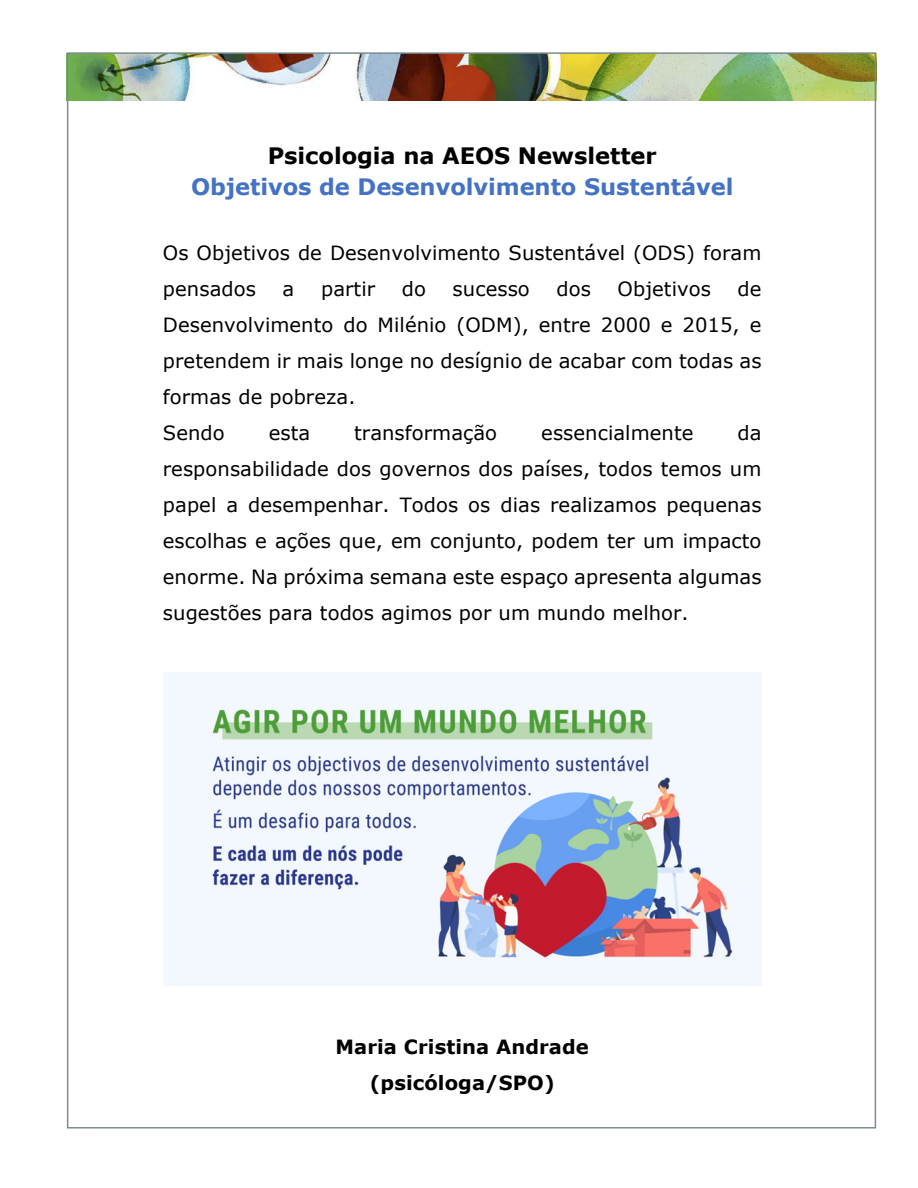
<style>
.page{position:relative;width:918px;height:1188px;background:#fff}
.page>*{position:absolute;margin:0;border:0;box-sizing:border-box;transform-origin:0 0}
.t1{font:700 22.65px/31.5px "Verdana";letter-spacing:-.005em;color:#4472c4;text-align:center}
.t2{font:19.65px/36px "Verdana";letter-spacing:.005em;color:#000}
.t3{font:700 19.65px/36.2px "Verdana";letter-spacing:.005em;color:#000;text-align:center}
.s1{color:#000}
</style>
<div class="page">
<img style="left:70px;top:55px;width:803px;height:45px">
<img style="left:163px;top:673px;width:599px;height:312px">
<p class="t1" style="left:191px;top:139px;width:544px"><span class="s1">Psicologia na AEOS Newsletter<br></span>Objetivos de Desenvolvimento Sustentável</p>
<p class="t2" style="left:163px;top:235px;width:600px">Os Objetivos de Desenvolvimento Sustentável (ODS) foram pensados</p>
<p class="t2" style="left:163px;top:271px;width:600px;text-indent:575px">de<br>Desenvolvimento do Milénio (ODM), entre 2000 e 2015, e pretendem ir mais longe no desígnio de acabar com todas as formas de pobreza.<br>Sendo</p>
<p class="t2" style="left:283px;top:271px;width:13px">a</p>
<p class="t2" style="left:321px;top:271px;width:56px">partir</p>
<p class="t2" style="left:402px;top:271px;width:26px">do</p>
<p class="t2" style="left:453px;top:271px;width:79px">sucesso</p>
<p class="t2" style="left:557px;top:271px;width:36px">dos</p>
<p class="t2" style="left:618px;top:271px;width:95px">Objetivos</p>
<p class="t2" style="left:269px;top:415px;width:43px">esta</p>
<p class="t2" style="left:354px;top:415px;width:145px">transformação</p>
<p class="t2" style="left:541px;top:415px;width:154px">essencialmente</p>
<p class="t2" style="left:163px;top:415px;width:600px;text-align:justify;text-indent:575px">da responsabilidade dos governos dos países, todos temos um papel a desempenhar. Todos os dias realizamos pequenas escolhas e ações que, em conjunto, podem ter um impacto enorme. Na próxima semana este espaço apresenta algumas sugestões para todos agimos por um mundo melhor.</p>
<p class="t3" style="left:336px;top:1028px;width:255px">Maria Cristina Andrade (psicóloga/SPO)</p>
</div>
